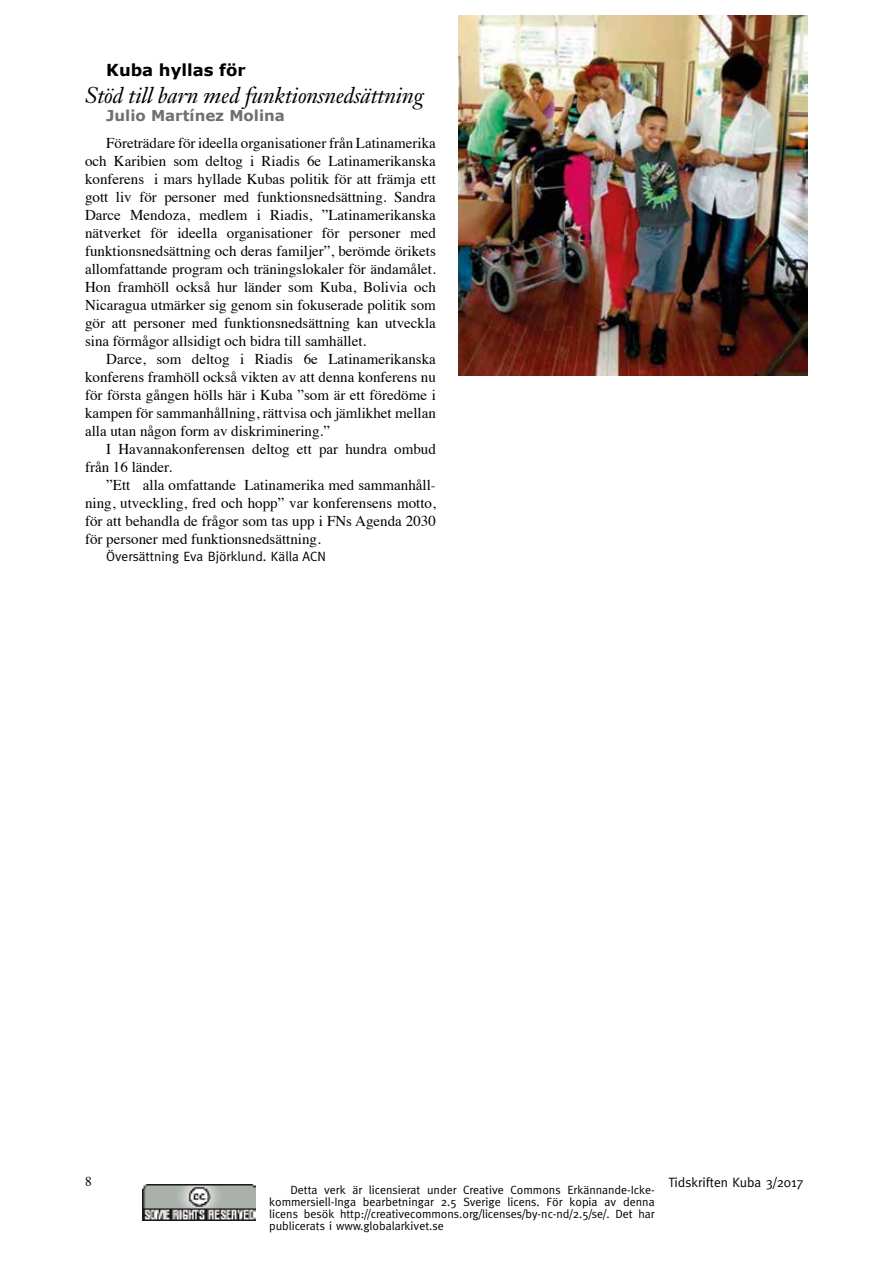
<style>
.page{position:relative;width:893px;height:1263px;background:#fff}
.page>*{position:absolute;margin:0;border:0;box-sizing:border-box;transform-origin:0 0}
.t1{font:italic 22.5px "Janson Text";letter-spacing:-.01em;color:#000}
.t2{font:700 16.5px "Verdana";color:#000}
.t3{font:15px/18px "Times";color:#000;text-align:justify}
.t4{font:700 15px "Verdana";color:#706f6f}
.t5{font:13.5px "Meta";color:#000}
.t6{font:13.5px "Times";color:#000}
.t7{font:12px/12px "Meta";color:#000;text-align:justify}
</style>
<div class="page">
<img style="left:143px;top:1184px;width:112px;height:36px">
<img style="left:459px;top:16px;width:349px;height:360px">
<p class="t2" style="left:106px;top:60px;width:141px">Kuba hyllas för</p>
<h1 class="t1" style="left:85px;top:82px;width:340px">Stöd till barn med funktionsnedsättning</h1>
<p class="t4" style="left:106px;top:106px;width:180px">Julio Martínez Molina</p>
<p class="t3" style="left:85px;top:136px;width:352px;text-indent:21px">Företrädare för ideella organisationer från Latinamerika och Karibien som deltog i Riadis 6e Latinamerikanska konferens i mars hyllade Kubas politik för att främja ett gott liv för personer med funktionsnedsättning. Sandra Darce Mendoza, medlem i Riadis, ”Latinamerikanska nätverket för ideella organisationer för personer med funktionsnedsättning och deras familjer”, berömde örikets allomfattande program och träningslokaler för ändamålet.<br>Hon framhöll också hur länder som Kuba, Bolivia och Nicaragua utmärker sig genom sin fokuserade politik som gör att personer med funktionsnedsättning kan utveckla sina förmågor allsidigt och bidra till samhället.</p>
<p class="t3" style="left:85px;top:352px;width:352px;text-indent:21px">Darce, som deltog i Riadis 6e Latinamerikanska konferens framhöll också vikten av att denna konferens nu för första gången hölls här i Kuba ”som är ett föredöme i kampen för sammanhållning, rättvisa och jämlikhet mellan alla utan någon form av diskriminering.”</p>
<p class="t3" style="left:85px;top:442px;width:352px;text-indent:21px">I Havannakonferensen deltog ett par hundra ombud från 16 länder.</p>
<p class="t3" style="left:85px;top:478px;width:352px;text-indent:21px">”Ett alla omfattande Latinamerika med sammanhåll&shy;ning, utveckling, fred och hopp” var konferensens motto, för att behandla de frågor som tas upp i FNs Agenda 2030 för personer med funktionsnedsättning.</p>
<p class="t5" style="left:106px;top:548px;width:221px">Översättning Eva Björklund. Källa ACN</p>
<p class="t6" style="left:85px;top:1176px;width:8px">8</p>
<p class="t5" style="left:668px;top:1174px;width:137px">Tidskriften Kuba 3/2017</p>
<p class="t7" style="left:269px;top:1183px;width:387px;text-indent:21px">Detta verk är licensierat under Creative Commons Erkännande-Icke&shy;kommersiell-Inga bearbetningar 2.5 Sverige licens. För kopia av denna licens besök http://creativecommons.org/licenses/by-nc-nd/2.5/se/. Det har publicerats i www.globalarkivet.se</p>
</div>
